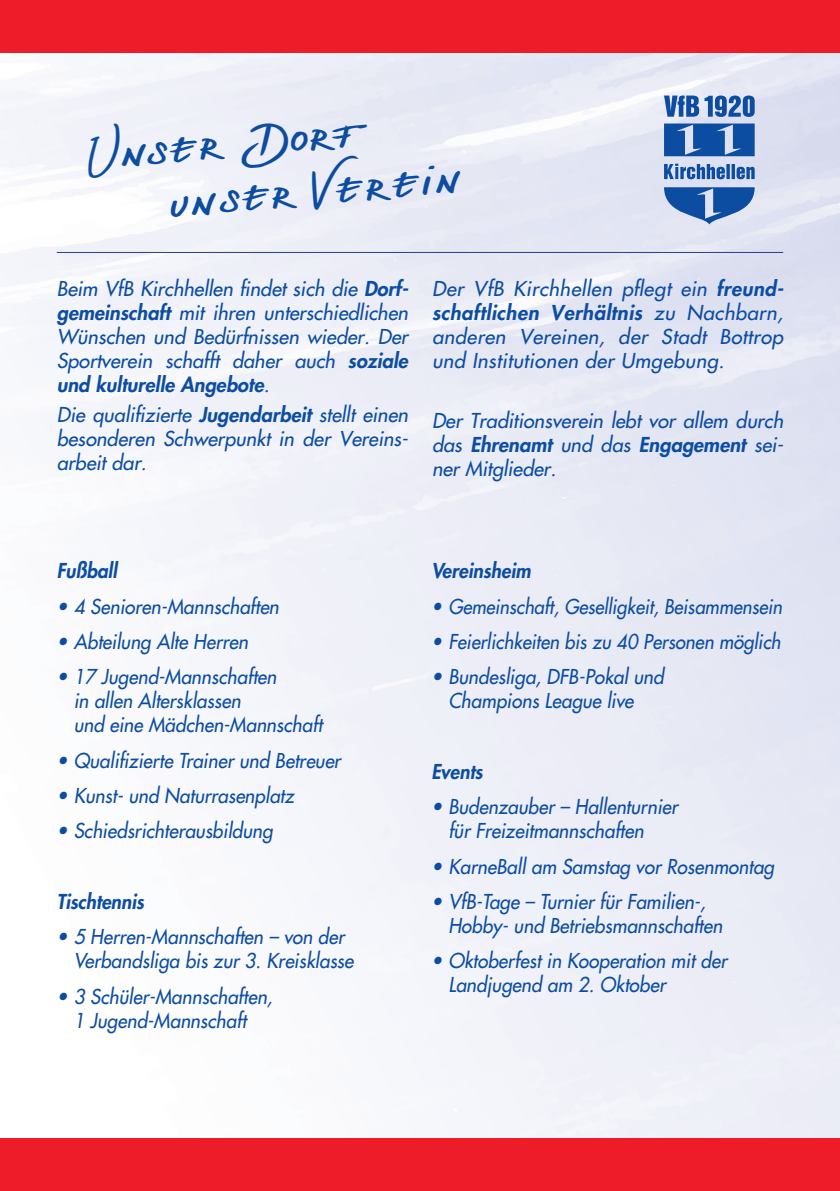
<style>
.page{position:relative;width:840px;height:1191px;background:#fff}
.page>*{position:absolute;margin:0;border:0;box-sizing:border-box;transform-origin:0 0}
.t1{font:36px/54.6px "Denishandwritting";color:#0d4da1}
.t2{font:italic 20px/24px "Futura";color:#0d4da1;scale:.95 1}
.t3{font:italic 20px/24px "Futura";color:#0d4da1;text-align:justify}
.t4{font:italic 20px "Futura";color:#0d4da1;scale:.92 1}
.t5{font:italic 20px "Futura";color:#0d4da1;scale:.93 1}
.t6{font:italic 800 20px "Futura";color:#0d4da1;scale:.95 1}
.s1{font-weight:800}
</style>
<div class="page">
<img style="left:0;top:53px;width:839px;height:1085px">
<div style="left:0;top:0;width:839px;height:53px;background:#ee1c28"></div>
<div style="left:0;top:1138px;width:839px;height:53px;background:#ee1c28"></div>
<svg style="left:663px;top:96px;width:91px;height:21px;background:#5f87c0"></svg>
<svg style="left:663px;top:123px;width:91px;height:101px;background:#658bc2"></svg>
<hr style="left:57px;top:252px;width:725px;height:1px;background:#253f8e">
<h1 class="t1" style="left:162px;top:124px;width:295px;text-indent:-78px;rotate:-5deg">Unser Dorf unser Verein</h1>
<p class="t3" style="left:57px;top:277px;width:353px">Beim VfB Kirchhellen findet sich die <span class="s1">Dorf&shy;gemeinschaft</span> mit ihren unterschiedlichen Wünschen und Bedürfnissen wieder. Der Sportverein schafft daher auch <span class="s1">soziale und kulturelle Angebote</span>.</p>
<p class="t3" style="left:57px;top:402px;width:352px">Die qualifizierte <span class="s1">Jugendarbeit</span> stellt einen besonderen Schwerpunkt in der Vereins&shy;arbeit dar.</p>
<p class="t3" style="left:432px;top:277px;width:353px">Der VfB Kirchhellen pflegt ein <span class="s1">freund&shy;schaftlichen Verhältnis</span> zu Nachbarn, anderen Vereinen, der Stadt Bottrop und Institutionen der Umgebung.</p>
<p class="t3" style="left:432px;top:408px;width:352px">Der Traditionsverein lebt vor allem durch das <span class="s1">Ehrenamt</span> und das <span class="s1">Engagement</span> sei&shy;ner Mitglieder.</p>
<p class="t6" style="left:57px;top:557px;width:65px">Fußball</p>
<p class="t2" style="left:57px;top:594px;width:235px">• 4 Senioren-Mannschaften</p>
<p class="t2" style="left:57px;top:629px;width:203px">• Abteilung Alte Herren</p>
<p class="t2" style="left:74px;top:665px;width:263px;text-indent:-17px">• 17 Jugend-Mannschaften<br>in allen Altersklassen<br>und eine Mädchen-Mannschaft</p>
<p class="t2" style="left:57px;top:748px;width:300px">• Qualifizierte Trainer und Betreuer</p>
<p class="t2" style="left:57px;top:783px;width:251px">• Kunst- und Naturrasenplatz</p>
<p class="t2" style="left:57px;top:819px;width:229px">• Schiedsrichterausbildung</p>
<p class="t6" style="left:57px;top:888px;width:93px">Tischtennis</p>
<p class="t2" style="left:74px;top:925px;width:296px;text-indent:-17px">• 5 Herren-Mannschaften – von der<br>Verbandsliga bis zur 3. Kreisklasse</p>
<p class="t2" style="left:57px;top:984px;width:228px;text-align:center">• 3 Schüler-Mannschaften,<br>1 Jugend-Mannschaft</p>
<p class="t6" style="left:431px;top:557px;width:106px">Vereinsheim</p>
<p class="t4" style="left:431px;top:593px;width:382px">• Gemeinschaft, Geselligkeit, Beisammensein</p>
<p class="t5" style="left:431px;top:628px;width:377px">• Feierlichkeiten bis zu 40 Personen möglich</p>
<p class="t2" style="left:448px;top:665px;width:228px;text-indent:-17px">• Bundesliga, DFB-Pokal und<br>Champions League live</p>
<p class="t6" style="left:431px;top:758px;width:56px">Events</p>
<p class="t2" style="left:448px;top:795px;width:243px;text-indent:-17px">• Budenzauber – Hallenturnier für Freizeitmannschaften</p>
<p class="t2" style="left:431px;top:854px;width:362px">• KarneBall am Samstag vor Rosenmontag</p>
<p class="t2" style="left:448px;top:889px;width:290px;text-indent:-17px">• VfB-Tage – Turnier für Familien-,<br>Hobby- und Betriebsmannschaften</p>
<p class="t2" style="left:448px;top:949px;width:294px;text-indent:-17px">• Oktoberfest in Kooperation mit der<br>Landjugend am 2. Oktober</p>
</div>
